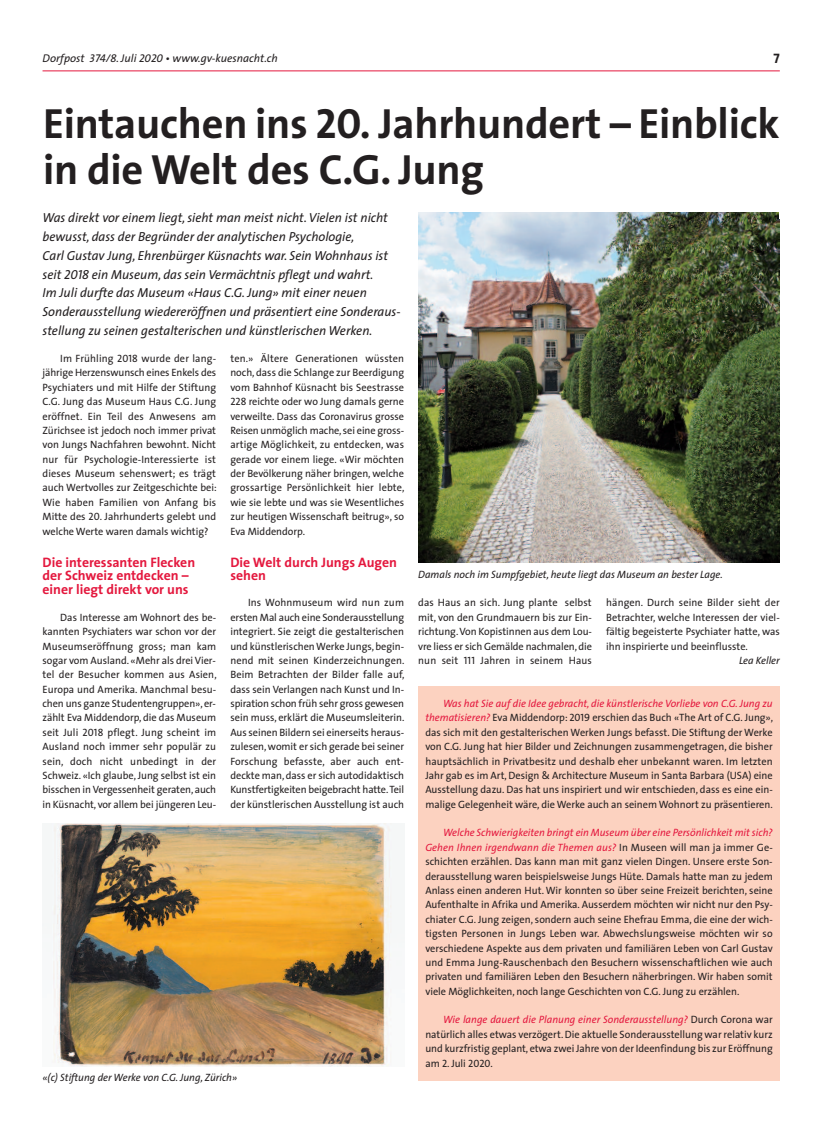
<style>
.page{position:relative;width:833px;height:1134px;background:#fff}
.page>*{position:absolute;margin:0;border:0;box-sizing:border-box;transform-origin:0 0}
.t1{font:700 42.5px/46.2px "The Sans";letter-spacing:-.005em;color:#231f20}
.t2{font:700 13.75px/13.8px "The Sans";color:#e4183e}
.t3{font:13.75px "The Sans Bold Caps";color:#231f20}
.t4{font:italic 13.12px/18.8px "The Sans";color:#231f20}
.t5{font:italic 11.25px "The Sans";color:#231f20}
.t6{font:10.62px/14.4px "The Sans";color:#231f20;text-align:justify}
.t7{font:italic 10.62px "The Sans";color:#231f20}
.s1{font-family:"The Sans Caps"}
.s2{font-family:"The Sans Bold Caps";font-weight:400}
.s3{font-style:italic;color:#e4183e}
</style>
<div class="page">
<hr style="left:43px;top:71px;width:737px;height:1px;background:#e4183e">
<img style="left:418px;top:213px;width:362px;height:350px">
<img style="left:43px;top:823px;width:349px;height:244px">
<div style="left:418px;top:686px;width:362px;height:395px;background:#fcd2c0"></div>
<p class="t5" style="left:43px;top:53px;width:237px">Dorfpost <span class="s1">374/8.</span> Juli <span class="s1">2020</span> • www.gv-kuesnacht.ch</p>
<p class="t3" style="left:773px;top:54px;width:8px">7</p>
<h1 class="t1" style="left:43px;top:105px;width:738px">Eintauchen ins <span class="s2">20.</span> Jahrhundert – Einblick in die Welt des C.G. Jung</h1>
<p class="t4" style="left:43px;top:210px;width:359px">Was direkt vor einem liegt, sieht man meist nicht.Vielen ist nicht bewusst, dass der Begründer der analytischen Psychologie,<br>Carl Gustav Jung, Ehrenbürger Küsnachts war. Sein Wohnhaus ist seit <span class="s1">2018</span> ein Museum, das sein Vermächtnis pflegt und wahrt.<br>Im Juli durfte das Museum «Haus C.G. Jung» mit einer neuen Sonderausstellung wiedereröffnen und präsentiert eine Sonderaus&shy;stellung zu seinen gestalterischen und künstlerischen Werken.</p>
<p class="t6" style="left:43px;top:352px;width:176px;text-indent:18px">Im Frühling <span class="s1">2018</span> wurde der lang&shy;jährige Herzenswunsch eines Enkels des Psychiaters und mit Hilfe der Stiftung C.G. Jung das Museum Haus C.G. Jung eröffnet. Ein Teil des Anwesens am Zürichsee ist jedoch noch immer privat von Jungs Nachfahren bewohnt. Nicht nur für Psychologie-Interessierte ist dieses Museum sehenswert; es trägt auch Wertvolles zur Zeitgeschichte bei:<br>Wie haben Familien von Anfang bis Mitte des <span class="s1">20</span>. Jahrhunderts gelebt und welche Werte waren damals wichtig?</p>
<p class="t2" style="left:43px;top:556px;width:154px">Die interessanten Flecken der Schweiz entdecken – einer liegt direkt vor uns</p>
<p class="t6" style="left:43px;top:611px;width:176px;text-indent:18px">Das Interesse am Wohnort des be&shy;kannten Psychiaters war schon vor der Museumseröffnung gross; man kam sogar vom Ausland. «Mehr als drei Vier&shy;tel der Besucher kommen aus Asien, Europa und Amerika. Manchmal besu&shy;chen uns ganze Studentengruppen», er&shy;zählt Eva Middendorp, die das Museum seit Juli <span class="s1">2018</span> pflegt. Jung scheint im Ausland noch immer sehr populär zu sein, doch nicht unbedingt in der Schweiz. «Ich glaube, Jung selbst ist ein bisschen in Vergessenheit geraten,auch in Küsnacht, vor allem bei jüngeren Leu-</p>
<p class="t6" style="left:230px;top:352px;width:176px">ten.» Ältere Generationen wüssten noch, dass die Schlange zur Beerdigung vom Bahnhof Küsnacht bis Seestrasse <span class="s1">228</span> reichte oder wo Jung damals gerne verweilte. Dass das Coronavirus grosse Reisen unmöglich mache, sei eine gross&shy;artige Möglichkeit, zu entdecken, was gerade vor einem liege. «Wir möchten der Bevölkerung näher bringen, welche grossartige Persönlichkeit hier lebte, wie sie lebte und was sie Wesentliches zur heutigen Wissenschaft beitrug», so Eva Middendorp.</p>
<p class="t2" style="left:230px;top:556px;width:168px">Die Welt durch Jungs Augen sehen</p>
<p class="t6" style="left:230px;top:597px;width:176px;text-indent:18px">Ins Wohnmuseum wird nun zum ersten Mal auch eine Sonderausstellung integriert. Sie zeigt die gestalterischen und künstlerischenWerke Jungs,begin&shy;nend mit seinen Kinderzeichnungen.<br>Beim Betrachten der Bilder falle auf, dass sein Verlangen nach Kunst und In&shy;spiration schon früh sehr gross gewesen sein muss, erklärt die Museumsleiterin.<br>Aus seinen Bildern sei einerseits heraus&shy;zulesen,womit er sich gerade bei seiner Forschung befasste, aber auch ent&shy;deckte man,dass er sich autodidaktisch Kunstfertigkeiten beigebracht hatte.Teil der künstlerischen Ausstellung ist auch</p>
<p class="t6" style="left:418px;top:597px;width:175px">das Haus an sich. Jung plante selbst mit, von den Grundmauern bis zur Ein&shy;richtung.Von Kopistinnen aus dem Lou&shy;vre liess er sich Gemälde nachmalen,die nun seit <span class="s1">111</span> Jahren in seinem Haus</p>
<p class="t6" style="left:606px;top:597px;width:175px">hängen. Durch seine Bilder sieht der Betrachter, welche Interessen der viel&shy;fältig begeisterte Psychiater hatte, was ihn inspirierte und beeinflusste.</p>
<p class="t7" style="left:418px;top:570px;width:306px">Damals noch im Sumpfgebiet, heute liegt das Museum an bester Lage.</p>
<p class="t7" style="left:739px;top:656px;width:42px">Lea Keller</p>
<p class="t6" style="left:425px;top:697px;width:349px;text-indent:18px"><span class="s3">Was hat Sie auf die Idee gebracht, die künstlerische Vorliebe von C.G. Jung zu thematisieren?</span> Eva Middendorp: <span class="s1">2019</span> erschien das Buch «The Art of C.G. Jung», das sich mit den gestalterischen Werken Jungs befasst. Die Stiftung der Werke von C.G. Jung hat hier Bilder und Zeichnungen zusammengetragen, die bisher hauptsächlich in Privatbesitz und deshalb eher unbekannt waren. Im letzten Jahr gab es im Art, Design &amp; Architecture Museum in Santa Barbara (USA) eine Ausstellung dazu. Das hat uns inspiriert und wir entschieden, dass es eine ein&shy;malige Gelegenheit wäre, die Werke auch an seinem Wohnort zu präsentieren.</p>
<p class="t6" style="left:425px;top:827px;width:349px;text-indent:18px"><span class="s3">Welche Schwierigkeiten bringt ein Museum über eine Persönlichkeit mit sich?<br>Gehen Ihnen irgendwann die Themen aus?</span> In Museen will man ja immer Ge&shy;schichten erzählen. Das kann man mit ganz vielen Dingen. Unsere erste Son&shy;derausstellung waren beispielsweise Jungs Hüte. Damals hatte man zu jedem Anlass einen anderen Hut. Wir konnten so über seine Freizeit berichten, seine Aufenthalte in Afrika und Amerika. Ausserdem möchten wir nicht nur den Psy&shy;chiater C.G. Jung zeigen, sondern auch seine Ehefrau Emma, die eine der wich&shy;tigsten Personen in Jungs Leben war. Abwechslungsweise möchten wir so verschiedene Aspekte aus dem privaten und familiären Leben von Carl Gustav und Emma Jung-Rauschenbach den Besuchern wissenschaftlichen wie auch privaten und familiären Leben den Besuchern näherbringen. Wir haben somit viele Möglichkeiten, noch lange Geschichten von C.G. Jung zu erzählen.</p>
<p class="t6" style="left:425px;top:1014px;width:349px;text-indent:18px"><span class="s3">Wie lange dauert die Planung einer Sonderausstellung?</span> Durch Corona war natürlich alles etwas verzögert.Die aktuelle Sonderausstellung war relativ kurz und kurzfristig geplant, etwa zwei Jahre von der Ideenfindung bis zur Eröffnung am <span class="s1">2</span>. Juli <span class="s1">2020</span>.</p>
<p class="t7" style="left:43px;top:1073px;width:196px">«(c) Stiftung der Werke von C.G. Jung, Zürich»</p>
</div>
